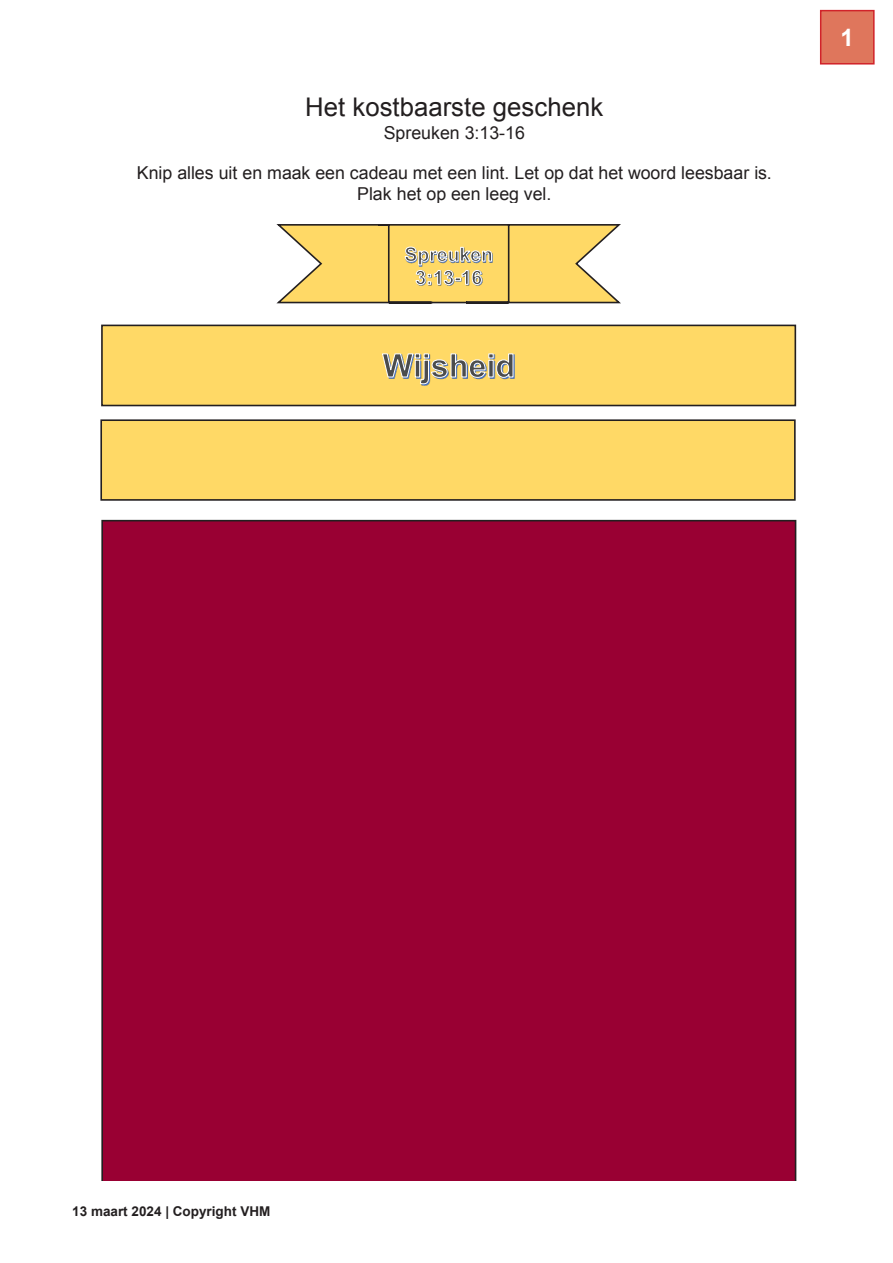
<style>
.page{position:relative;width:893px;height:1263px;background:#fff}
.page>*{position:absolute;margin:0;border:0;box-sizing:border-box;transform-origin:0 0}
.t1{font:25.65px "Arial";color:#231f20}
.Kopje_2{font:700 24px "Arial";color:#fff}
.t2{font:17.85px/20.2px "Arial";color:#231f20;text-align:center}
.t3{font:700 13.5px "Arial";color:#231f20}
</style>
<div class="page">
<div style="left:821px;top:11px;width:53px;height:53px;background:#df765c"></div>
<div style="left:820px;top:10px;width:55px;height:55px;border:2px solid #d1232a"></div>
<svg style="left:101px;top:387px;width:696px;height:20px"></svg>
<div style="left:102px;top:325px;width:693px;height:80px;background:#ffd966"></div>
<div style="left:101px;top:325px;width:695px;height:81px;border:2px solid #231f20"></div>
<img style="left:421px;top:355px;width:94px;height:31px">
<svg style="left:382px;top:353px;width:132px;height:32px"></svg>
<div style="left:100px;top:419px;width:696px;height:82px;border:2px solid #231f20"></div>
<div style="left:108px;top:421px;width:680px;height:78px;background:#ffd966"></div>
<div style="left:101px;top:520px;width:695px;height:660px;background:#903"></div>
<svg style="left:276px;top:224px;width:345px;height:80px;background:#edd079"></svg>
<p class="t1" style="left:305px;top:90px;width:299px">Het kostbaarste geschenk</p>
<p class="t2" style="left:384px;top:122px;width:143px">Spreuken 3:13-16</p>
<p class="t2" style="left:137px;top:163px;width:636px">Knip alles uit en maak een cadeau met een lint. Let op dat het woord leesbaar is.<br>Plak het op een leeg vel.</p>
<p class="Kopje_2" style="left:841px;top:22px;width:15px">1</p>
<p class="t3" style="left:72px;top:1202px;width:200px">13 maart 2024 | Copyright VHM</p>
</div>
